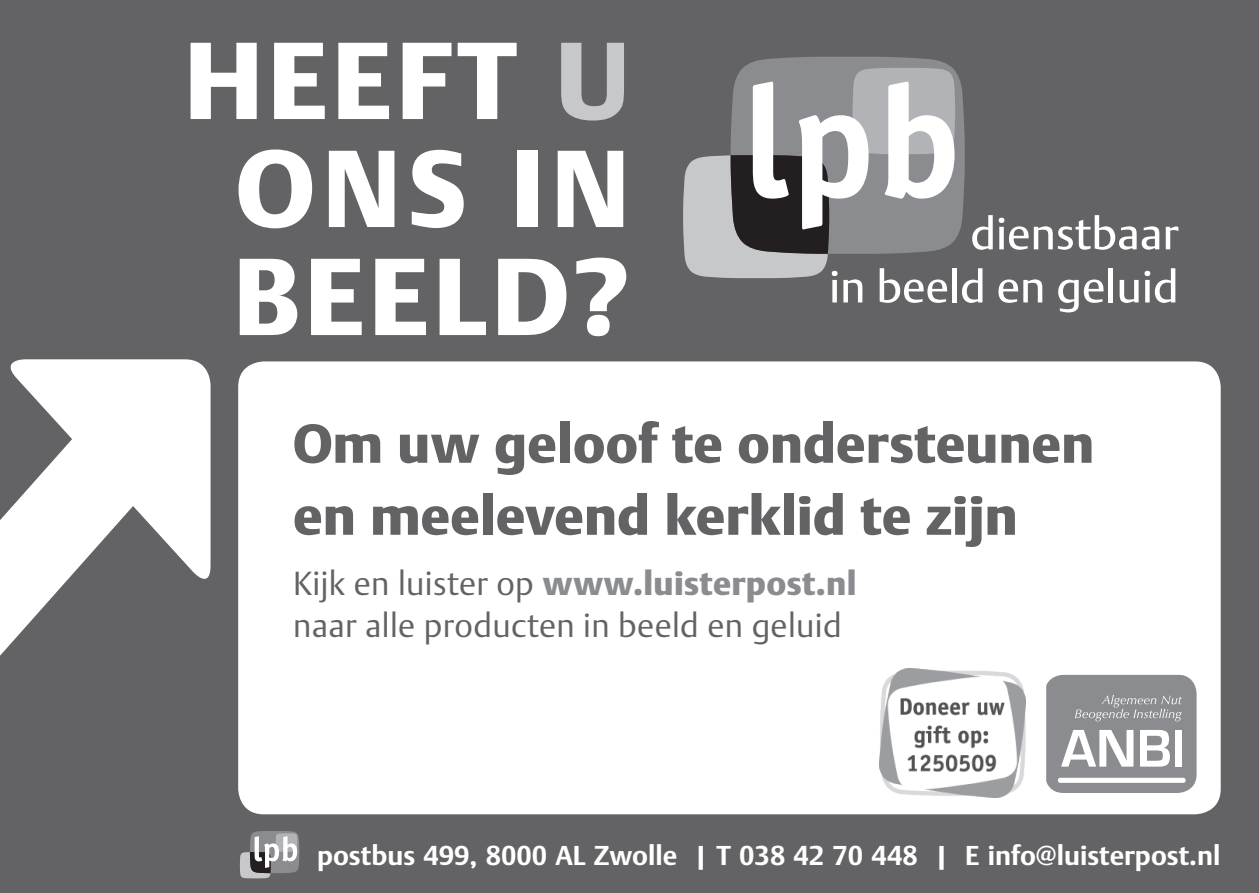
<style>
.page{position:relative;width:1259px;height:893px;background:#636366}
.page>*{position:absolute;margin:0;border:0;box-sizing:border-box;transform-origin:0 0}
.t1{font:900 108px "DTL Argo T";letter-spacing:.05em;color:#fff}
.t2{font:900 54px "DTL Argo T";color:#636366}
.t3{font:300 33px/42px "DTL Argo T";letter-spacing:.01em;color:#636366}
.t4{font:700 27px "DTL Argo T";color:#fff}
.s1{color:#c7c8ca}
.s2{font-weight:900;color:#8a8c8f}
</style>
<div class="page">
<svg style="left:240px;top:831px;width:60px;height:48px"></svg>
<div style="left:238px;top:361px;width:982px;height:453px;background:#fff;border-radius:26px"></div>
<svg style="left:0;top:359px;width:251px;height:413px"></svg>
<svg style="left:743px;top:57px;width:221px;height:182px;fill:#8a8c8f"></svg>
<svg style="left:972px;top:215px;width:20px;height:35px"></svg>
<svg style="left:998px;top:218px;width:54px;height:32px"></svg>
<svg style="left:1058px;top:215px;width:101px;height:35px"></svg>
<svg style="left:1165px;top:226px;width:13px;height:23px"></svg>
<hr style="left:952px;top:268px;width:4px;height:34px;background:#fff">
<svg style="left:962px;top:268px;width:20px;height:35px"></svg>
<svg style="left:998px;top:279px;width:44px;height:24px"></svg>
<svg style="left:1058px;top:280px;width:20px;height:32px"></svg>
<svg style="left:1084px;top:279px;width:19px;height:24px"></svg>
<div style="left:1108px;top:268px;width:5px;height:34px;background:#fff"></div>
<svg style="left:1119px;top:280px;width:19px;height:23px"></svg>
<svg style="left:1144px;top:268px;width:31px;height:35px"></svg>
<svg style="left:683px;top:68px;width:272px;height:235px"></svg>
<svg style="left:1046px;top:675px;width:150px;height:118px;background:#9ea0a2"></svg>
<div style="left:1058px;top:778px;width:127px;height:5px;background:#fff;border-radius:2px"></div>
<img style="left:879px;top:668px;width:146px;height:129px">
<p class="t1" style="left:184px;top:16px;width:446px">HEEFT <span class="s1">U</span></p>
<p class="t1" style="left:236px;top:124px;width:395px">ONS IN</p>
<p class="t1" style="left:234px;top:232px;width:397px">BEELD?</p>
<p class="t2" style="left:293px;top:411px;width:802px">Om uw geloof te ondersteunen</p>
<p class="t2" style="left:293px;top:483px;width:726px">en meelevend kerklid te zijn</p>
<p class="t3" style="left:293px;top:561px;width:565px">Kijk en luister op <span class="s2">www.luisterpost.nl </span>naar alle producten in beeld en geluid</p>
<p class="t4" style="left:317px;top:839px;width:905px">postbus 499, 8000 AL Zwolle | T 038 42 70 448 | E info@luisterpost.nl</p>
</div>
